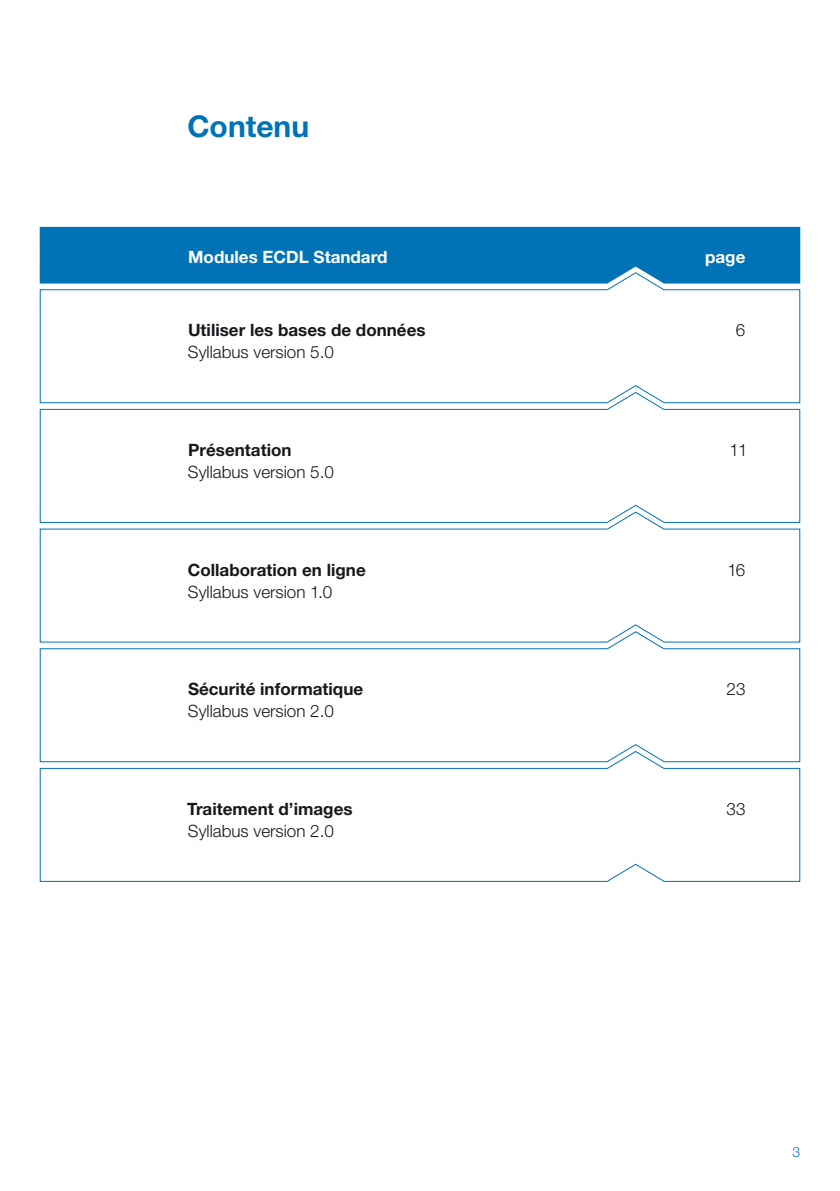
<style>
.page{position:relative;width:840px;height:1191px;background:#fff}
.page>*{position:absolute;margin:0;border:0;box-sizing:border-box;transform-origin:0 0}
.t1{font:700 30px "Helvetica Neue";color:#0072b6}
.t2{font:300 17px "Helvetica Neue";color:#1a171c}
.t3{font:700 17px "Helvetica Neue";color:#1a171c}
.t4{font:700 17px "Helvetica Neue";color:#fff}
.t5{font:300 14px "Helvetica Neue";color:#0072b6}
</style>
<div class="page">
<svg style="left:39px;top:272px;width:761px;height:119px"></svg>
<svg style="left:39px;top:391px;width:761px;height:120px"></svg>
<svg style="left:39px;top:511px;width:761px;height:119px"></svg>
<svg style="left:39px;top:630px;width:761px;height:120px"></svg>
<svg style="left:39px;top:750px;width:761px;height:132px"></svg>
<div style="left:40px;top:227px;width:759px;height:56px;background:#0072b6"></div>
<h1 class="t1" style="left:187px;top:108px;width:123px">Contenu</h1>
<p class="t4" style="left:188px;top:246px;width:200px">Modules ECDL Standard</p>
<p class="t4" style="left:704px;top:246px;width:42px">page</p>
<p class="t3" style="left:188px;top:320px;width:239px">Utiliser les bases de données</p>
<p class="t2" style="left:735px;top:320px;width:11px">6</p>
<p class="t2" style="left:188px;top:342px;width:147px">Syllabus version 5.0</p>
<p class="t3" style="left:188px;top:439px;width:105px">Présentation</p>
<p class="t2" style="left:729px;top:439px;width:20px">11</p>
<p class="t2" style="left:188px;top:461px;width:147px">Syllabus version 5.0</p>
<p class="t3" style="left:188px;top:559px;width:179px">Collaboration en ligne</p>
<p class="t2" style="left:727px;top:559px;width:20px">16</p>
<p class="t2" style="left:188px;top:581px;width:146px">Syllabus version 1.0</p>
<p class="t3" style="left:188px;top:678px;width:176px">Sécurité informatique</p>
<p class="t2" style="left:726px;top:679px;width:20px">23</p>
<p class="t2" style="left:188px;top:701px;width:147px">Syllabus version 2.0</p>
<p class="t3" style="left:187px;top:798px;width:167px">Traitement d’images</p>
<p class="t2" style="left:726px;top:798px;width:20px">33</p>
<p class="t2" style="left:188px;top:820px;width:147px">Syllabus version 2.0</p>
<p class="t5" style="left:792px;top:1143px;width:9px">3</p>
</div>
